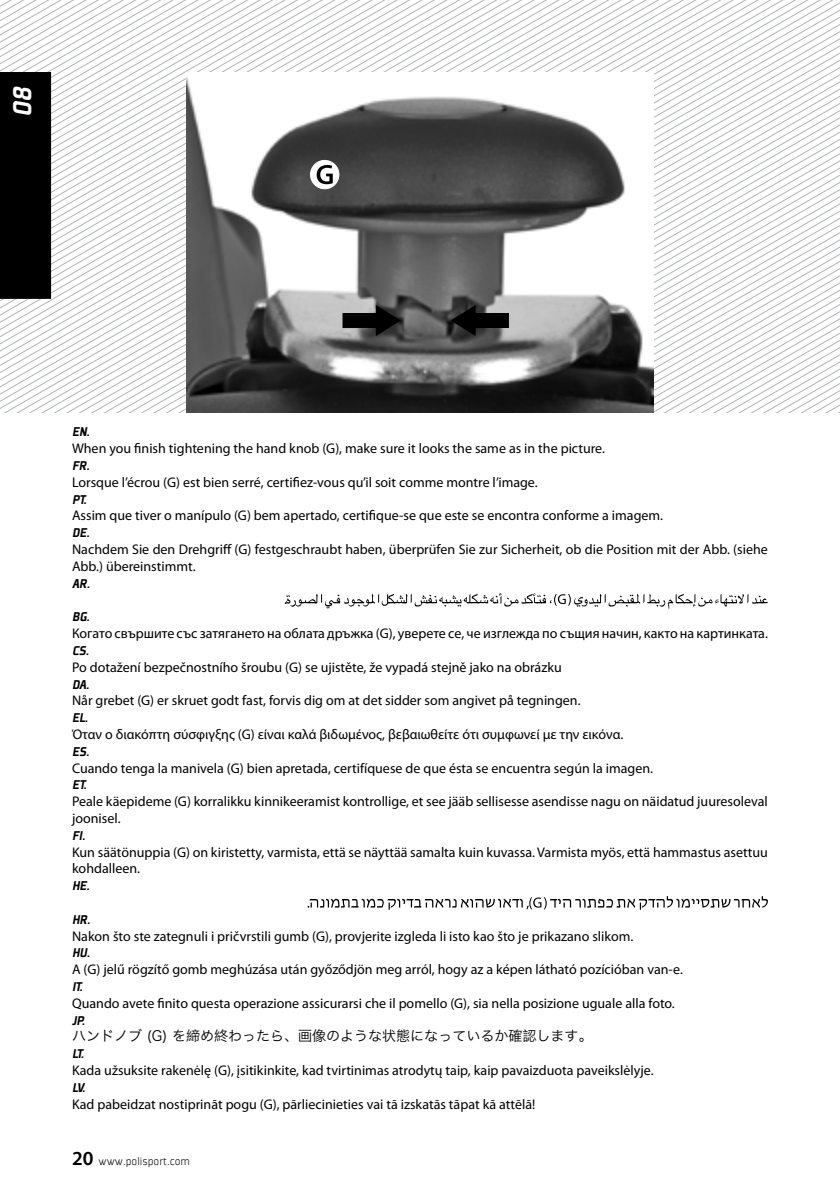
<style>
.page{position:relative;width:840px;height:1191px;background:#fff}
.page>*{position:absolute;margin:0;border:0;box-sizing:border-box;transform-origin:0 0}
.t1{font:28px "Plexes Black Italic Pro";color:#fff}
.t2{font:14px/16.8px "Myriad Pro";color:#000}
.t3{font:14px "Plexes Black Italic Pro";letter-spacing:-.01em;color:#000}
.t4{font:14px "Hiragino Sans GB W3";color:#000}
.t5{font:12px "Plexes Light Pro";color:#000}
.s1{font-family:"Myriad Pro";font-weight:600;font-size:20px}
</style>
<div class="page">
<svg style="left:0;top:0;width:839px;height:412px"></svg>
<img style="left:187px;top:72px;width:465px;height:340px">
<div style="left:0;top:72px;width:51px;height:227px;background:#000"></div>
<svg style="left:284px;top:593px;width:483px;height:16px"></svg>
<svg style="left:307px;top:896px;width:460px;height:13px"></svg>
<svg style="left:342px;top:304px;width:59px;height:33px;background:#424242"></svg>
<svg style="left:450px;top:304px;width:59px;height:33px;background:#333"></svg>
<div style="left:310px;top:160px;width:29px;height:29px;background:#fff;border-radius:50%"></div>
<div style="left:310px;top:160px;width:29px;height:29px;border:1px solid #fff;border-radius:50%"></div>
<svg style="left:316px;top:165px;width:16px;height:19px"></svg>
<h1 class="t1" style="left:4px;top:117px;width:32px;rotate:-90deg">08</h1>
<p class="t3" style="left:72px;top:423px;width:19px">EN.</p>
<p class="t2" style="left:72px;top:440px;width:534px">When you finish tightening the hand knob (G), make sure it looks the same as in the picture.</p>
<p class="t3" style="left:72px;top:456px;width:19px">FR.</p>
<p class="t2" style="left:72px;top:473px;width:467px">Lorsque l’écrou (G) est bien serré, certifiez-vous qu’il soit comme montre l’image.</p>
<p class="t3" style="left:72px;top:490px;width:16px">PT.</p>
<p class="t2" style="left:72px;top:507px;width:592px">Assim que tiver o manípulo (G) bem apertado, certifique-se que este se encontra conforme a imagem.</p>
<p class="t3" style="left:72px;top:523px;width:19px">DE.</p>
<p class="t2" style="left:72px;top:541px;width:697px">Nachdem Sie den Drehgriff (G) festgeschraubt haben, überprüfen Sie zur Sicherheit, ob die Position mit der Abb. (siehe<br>Abb.) übereinstimmt.</p>
<p class="t3" style="left:72px;top:574px;width:19px">AR.</p>
<p class="t3" style="left:72px;top:607px;width:19px">BG.</p>
<p class="t2" style="left:72px;top:625px;width:697px">Когато свършите със затягането на облата дръжка (G), уверете се, че изглежда по същия начин, както на картинката.</p>
<p class="t3" style="left:72px;top:641px;width:18px">CS.</p>
<p class="t2" style="left:72px;top:658px;width:491px">Po dotažení bezpečnostního šroubu (G) se ujistěte, že vypadá stejně jako na obrázku</p>
<p class="t3" style="left:72px;top:675px;width:19px">DA.</p>
<p class="t2" style="left:72px;top:692px;width:509px">Når grebet (G) er skruet godt fast, forvis dig om at det sidder som angivet på tegningen.</p>
<p class="t3" style="left:72px;top:708px;width:18px">EL.</p>
<p class="t2" style="left:72px;top:725px;width:552px">Όταν ο διακόπτη σύσφιγξης (G) είναι καλά βιδωμένος, βεβαιωθείτε ότι συμφωνεί με την εικόνα.</p>
<p class="t3" style="left:72px;top:742px;width:19px">ES.</p>
<p class="t2" style="left:72px;top:759px;width:582px">Cuando tenga la manivela (G) bien apretada, certifíquese de que ésta se encuentra según la imagen.</p>
<p class="t3" style="left:72px;top:775px;width:16px">ET.</p>
<p class="t2" style="left:72px;top:793px;width:697px">Peale käepideme (G) korralikku kinnikeeramist kontrollige, et see jääb sellisesse asendisse nagu on näidatud juuresoleval joonisel.</p>
<p class="t3" style="left:72px;top:826px;width:15px">FI.</p>
<p class="t2" style="left:72px;top:843px;width:697px">Kun säätönuppia (G) on kiristetty, varmista, että se näyttää samalta kuin kuvassa. Varmista myös, että hammastus asettuu kohdalleen.</p>
<p class="t3" style="left:72px;top:876px;width:19px">HE.</p>
<p class="t3" style="left:72px;top:910px;width:20px">HR.</p>
<p class="t2" style="left:72px;top:927px;width:562px">Nakon što ste zategnuli i pričvrstili gumb (G), provjerite izgleda li isto kao što je prikazano slikom.</p>
<p class="t3" style="left:72px;top:943px;width:20px">HU.</p>
<p class="t2" style="left:72px;top:961px;width:612px">A (G) jelű rögzítő gomb meghúzása után győződjön meg arról, hogy az a képen látható pozícióban van-e.</p>
<p class="t3" style="left:72px;top:977px;width:12px">IT.</p>
<p class="t2" style="left:72px;top:994px;width:604px">Quando avete finito questa operazione assicurarsi che il pomello (G), sia nella posizione uguale alla foto.</p>
<p class="t3" style="left:72px;top:1011px;width:15px">JP.</p>
<p class="t4" style="left:72px;top:1027px;width:521px">ハンドノブ (G) を締め終わったら、画像のような状態になっているか確認します。</p>
<p class="t3" style="left:72px;top:1044px;width:14px">LT.</p>
<p class="t2" style="left:72px;top:1061px;width:582px">Kada užsuksite rakenėlę (G), įsitikinkite, kad tvirtinimas atrodytų taip, kaip pavaizduota paveikslėlyje.</p>
<p class="t3" style="left:72px;top:1078px;width:15px">LV.</p>
<p class="t2" style="left:72px;top:1095px;width:464px">Kad pabeidzat nostiprināt pogu (G), pārliecinieties vai tā izskatās tāpat kā attēlā!</p>
<p class="t5" style="left:72px;top:1153px;width:119px"><span class="s1">20</span> www.polisport.com</p>
</div>
